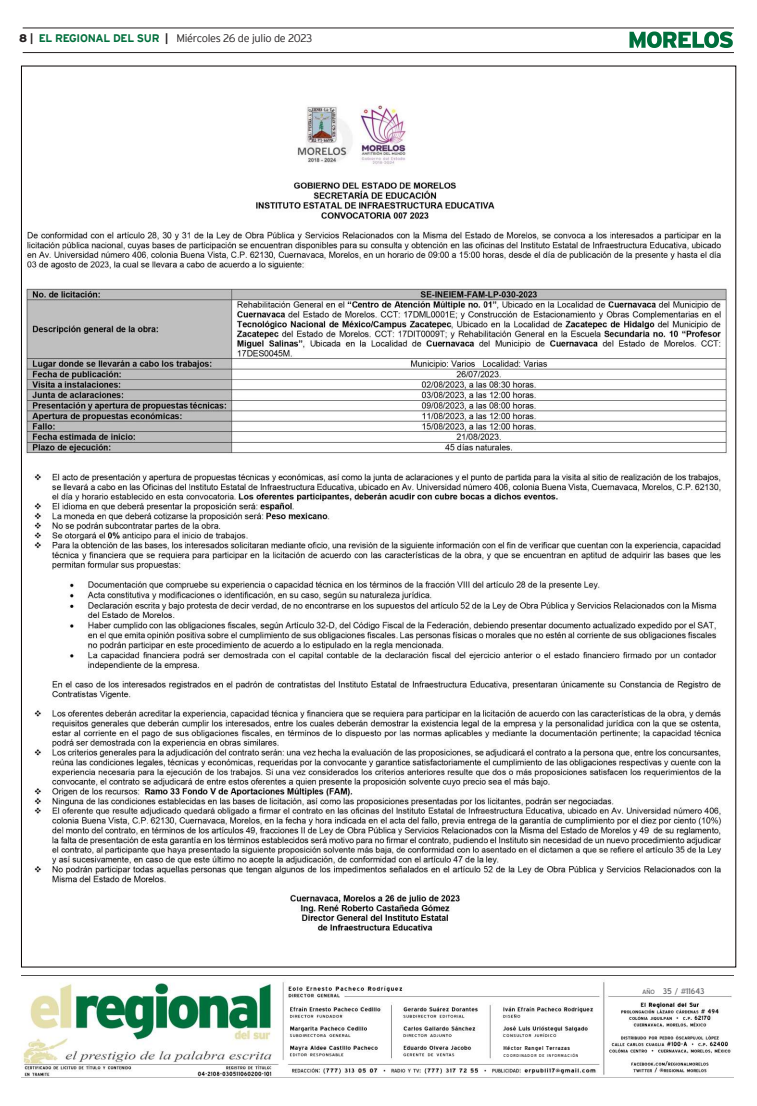
<style>
.page{position:relative;width:757px;height:1106px;background:#fff}
.page>*{position:absolute;margin:0;border:0;box-sizing:border-box;transform-origin:0 0}
.t1{font:300 11px "Interstate";letter-spacing:-.025em;color:#231f20}
.t2{font:8px "Blue Highway";color:#6c6d70;scale:1.1 1}
.t3{font:700 5.5px "Blue Highway";letter-spacing:.095em;color:#231f20}
.t4{font:4px "Blue Highway";letter-spacing:.18em;color:#231f20}
.s1{font-weight:900}
.s2{font-weight:700}
.s3{font-weight:700;color:#006f3c}
.s4{font-size:6px}
</style>
<div class="page">
<hr style="left:23px;top:28px;width:711px;height:1px;background:#231f20">
<hr style="left:23px;top:52px;width:711px;height:1px;background:#231f20">
<svg style="left:629px;top:31px;width:104px;height:17px"></svg>
<img style="left:21px;top:975px;width:713px;height:102px">
<img style="left:26px;top:105px;width:701px;height:826px">
<p class="t1" style="left:19px;top:32px;width:295px"><span class="s1">8</span> <span class="s2">|</span> <span class="s3">EL REGIONAL DEL SUR</span> <span class="s2">|</span> Miércoles 26 de julio de 2023</p>
<p class="t3" style="left:503px;top:1044px;width:68px">Héctor Rangel Terrazas</p>
<p class="t4" style="left:503px;top:1052px;width:76px">COORDINADOR DE INFORMACIÓN</p>
<p class="t2" style="left:642px;top:986px;width:58px"><span class="s4">AÑO</span> 35 / #11643</p>
</div>
